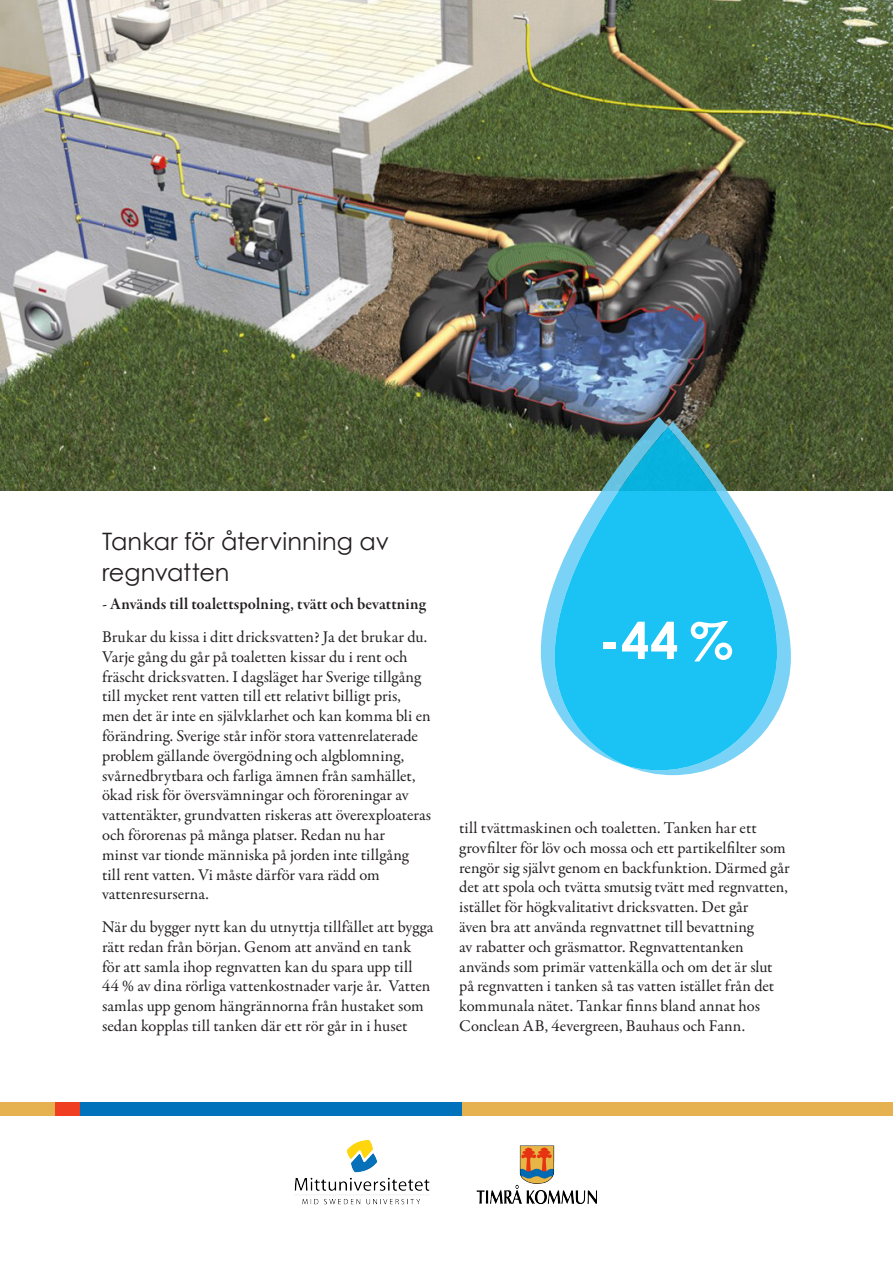
<style>
.page{position:relative;width:893px;height:1263px;background:#fff}
.page>*{position:absolute;margin:0;border:0;box-sizing:border-box;transform-origin:0 0}
.t1{font:700 50.7px "Century Gothic";color:#fff}
.t2{font:24px/31.5px "Century Gothic";color:#231f20}
.t3{font:16.5px/19.8px "Garamond Premr Pro";color:#231f20}
.t4{font:16.5px "Garamond Premr Pro Smbd Subh";letter-spacing:.01em;color:#231f20}
</style>
<div class="page">
<div style="left:0;top:1102px;width:893px;height:13px;background:#e5b24f"></div>
<div style="left:71px;top:1102px;width:390px;height:13px;background:#0072bc"></div>
<div style="left:56px;top:1102px;width:24px;height:13px;background:#ef3e22"></div>
<img style="left:294px;top:1140px;width:303px;height:65px">
<hr style="left:0;top:0;width:1px;height:1101px;background:#231f20">
<img style="left:0;top:0;width:893px;height:490px">
<svg style="left:541px;top:417px;width:127px;height:291px"></svg>
<svg style="left:627px;top:422px;width:164px;height:353px"></svg>
<svg style="left:555px;top:427px;width:222px;height:343px;background:#3dbbdb"></svg>
<p class="t2" style="left:102px;top:525px;width:289px">Tankar för återvinning av regnvatten</p>
<p class="t4" style="left:102px;top:594px;width:326px">- Används till toalettspolning, tvätt och bevattning</p>
<p class="t3" style="left:102px;top:627px;width:331px">Brukar du kissa i ditt dricksvatten? Ja det brukar du.<br>Varje gång du går på toaletten kissar du i rent och fräscht dricksvatten. I dagsläget har Sverige tillgång till mycket rent vatten till ett relativt billigt pris, men det är inte en självklarhet och kan komma bli en förändring. Sverige står inför stora vattenrelaterade problem gällande övergödning och algblomning, svårnedbrytbara och farliga ämnen från samhället, ökad risk för översvämningar och föroreningar av vattentäkter, grundvatten riskeras att överexploateras och förorenas på många platser. Redan nu har<br>minst var tionde människa på jorden inte tillgång till rent vatten. Vi måste därför vara rädd om vattenresurserna.</p>
<p class="t3" style="left:102px;top:917px;width:333px">När du bygger nytt kan du utnyttja tillfället att bygga rätt redan från början. Genom att använd en tank för att samla ihop regnvatten kan du spara upp till<br>44 % av dina rörliga vattenkostnader varje år. Vatten samlas upp genom hängrännorna från hustaket som sedan kopplas till tanken där ett rör går in i huset</p>
<p class="t1" style="left:598px;top:602px;width:136px">-44 %</p>
<p class="t3" style="left:459px;top:818px;width:332px">till tvättmaskinen och toaletten. Tanken har ett grovfilter för löv och mossa och ett partikelfilter som rengör sig självt genom en backfunktion. Därmed går det att spola och tvätta smutsig tvätt med regnvatten, istället för högkvalitativt dricksvatten. Det går<br>även bra att använda regnvattnet till bevattning<br>av rabatter och gräsmattor. Regnvattentanken används som primär vattenkälla och om det är slut på regnvatten i tanken så tas vatten istället från det kommunala nätet. Tankar finns bland annat hos Conclean AB, 4evergreen, Bauhaus och Fann.</p>
</div>
